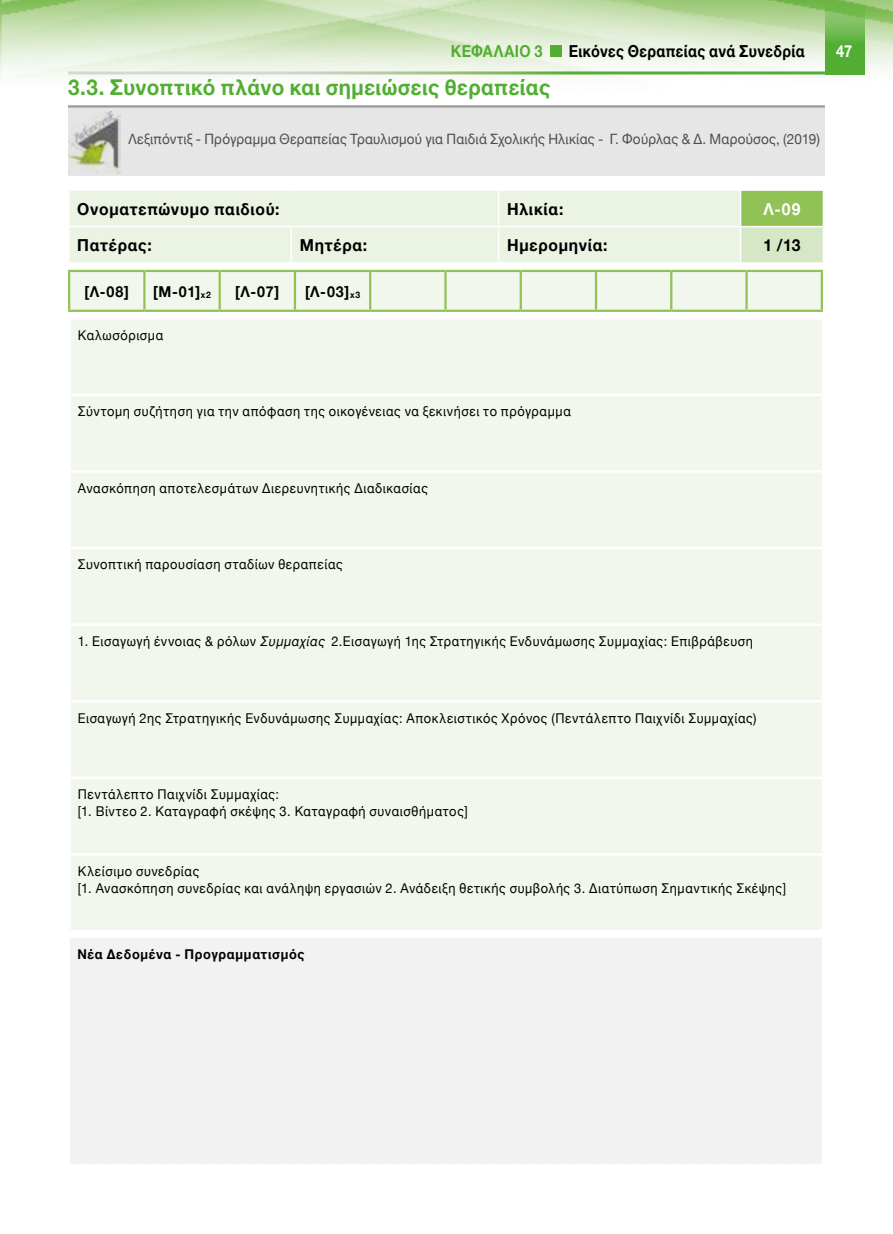
<style>
.page{position:relative;width:893px;height:1234px;background:#fff}
.page>*{position:absolute;margin:0;border:0;box-sizing:border-box;transform-origin:0 0}
.t1{font:700 21.75px "Helvetica Neue";letter-spacing:.025em;color:#52ae32;scale:.95 1}
.t2{font:700 16.5px "Helvetica Neue";letter-spacing:.045em;color:#000;scale:.95 1}
.t3{font:700 16.5px "Helvetica Neue";letter-spacing:.02em;color:#000;scale:.88 1}
.t4{font:700 16.5px "Helvetica Neue";letter-spacing:.03em;color:#52ae32;scale:.88 1}
.t5{font:700 16.5px "Helvetica Neue";color:#fff;scale:.95 1}
.t6{font:700 16.5px "Helvetica Neue";color:#fff;scale:.88 1}
.t7{font:700 15px "Helvetica Neue";letter-spacing:.055em;color:#000;scale:.95 1}
.t8{font:14.25px "Helvetica Neue";letter-spacing:.015em;color:#575756;scale:.95 1}
.t9{font:13.5px/17.2px "Helvetica Neue";letter-spacing:.05em;color:#000;scale:.95 1}
.t10{font:700 13.5px "Helvetica Neue";letter-spacing:.055em;color:#000;scale:.95 1}
.s1{font-style:italic}
</style>
<div class="page">
<img style="left:0;top:0;width:893px;height:108px">
<hr style="left:68px;top:71px;width:757px;height:3px;background:#fff">
<svg style="left:825px;top:0;width:39px;height:74px;background:#66b545"></svg>
<div style="left:550px;top:45px;width:11px;height:12px;background:#52ae32"></div>
<hr style="left:68px;top:105px;width:757px;height:2px;background:#9d9d9c">
<div style="left:71px;top:320px;width:751px;height:609px;background:#f2f7ed"></div>
<hr style="left:68px;top:470px;width:756px;height:2px;background:#fff">
<hr style="left:68px;top:546px;width:756px;height:3px;background:#fff">
<hr style="left:68px;top:623px;width:756px;height:2px;background:#fff">
<hr style="left:68px;top:699px;width:756px;height:3px;background:#fff">
<hr style="left:68px;top:776px;width:756px;height:3px;background:#fff">
<hr style="left:68px;top:853px;width:756px;height:2px;background:#fff">
<hr style="left:68px;top:393px;width:756px;height:3px;background:#fff">
<div style="left:70px;top:191px;width:670px;height:71px;background:#ebf3e3"></div>
<div style="left:740px;top:190px;width:83px;height:36px;background:#91c256"></div>
<div style="left:740px;top:226px;width:83px;height:37px;background:#d6e7c5"></div>
<hr style="left:68px;top:226px;width:223px;height:1px;background:#fff">
<hr style="left:740px;top:189px;width:84px;height:2px;background:#fff">
<hr style="left:740px;top:226px;width:84px;height:1px;background:#fff">
<hr style="left:740px;top:227px;width:1px;height:35px;background:#fff">
<hr style="left:740px;top:262px;width:84px;height:2px;background:#fff">
<hr style="left:498px;top:191px;width:1px;height:35px;background:#fff">
<hr style="left:740px;top:191px;width:1px;height:35px;background:#fff">
<hr style="left:499px;top:226px;width:241px;height:1px;background:#fff">
<hr style="left:291px;top:226px;width:208px;height:1px;background:#fff">
<hr style="left:291px;top:227px;width:1px;height:35px;background:#fff">
<hr style="left:498px;top:227px;width:1px;height:35px;background:#fff">
<div style="left:70px;top:272px;width:751px;height:37px;background:#f2f7ed"></div>
<hr style="left:143px;top:272px;width:3px;height:37px;background:#91c256">
<hr style="left:219px;top:272px;width:2px;height:37px;background:#91c256">
<hr style="left:294px;top:272px;width:2px;height:37px;background:#91c256">
<hr style="left:369px;top:272px;width:2px;height:37px;background:#91c256">
<hr style="left:444px;top:272px;width:3px;height:37px;background:#91c256">
<hr style="left:520px;top:272px;width:2px;height:37px;background:#91c256">
<hr style="left:595px;top:272px;width:2px;height:37px;background:#91c256">
<hr style="left:670px;top:272px;width:2px;height:37px;background:#91c256">
<hr style="left:745px;top:272px;width:3px;height:37px;background:#91c256">
<hr style="left:68px;top:270px;width:76px;height:2px;background:#91c256">
<hr style="left:68px;top:272px;width:2px;height:37px;background:#91c256">
<hr style="left:144px;top:270px;width:76px;height:2px;background:#91c256">
<hr style="left:220px;top:270px;width:75px;height:2px;background:#91c256">
<hr style="left:295px;top:270px;width:75px;height:2px;background:#91c256">
<hr style="left:370px;top:270px;width:75px;height:2px;background:#91c256">
<hr style="left:445px;top:270px;width:76px;height:2px;background:#91c256">
<hr style="left:521px;top:270px;width:75px;height:2px;background:#91c256">
<hr style="left:596px;top:270px;width:75px;height:2px;background:#91c256">
<hr style="left:671px;top:270px;width:75px;height:2px;background:#91c256">
<hr style="left:746px;top:270px;width:77px;height:2px;background:#91c256">
<hr style="left:821px;top:272px;width:2px;height:37px;background:#91c256">
<hr style="left:68px;top:309px;width:76px;height:3px;background:#91c256">
<hr style="left:144px;top:309px;width:76px;height:3px;background:#91c256">
<hr style="left:220px;top:309px;width:75px;height:3px;background:#91c256">
<hr style="left:295px;top:309px;width:75px;height:3px;background:#91c256">
<hr style="left:370px;top:309px;width:75px;height:3px;background:#91c256">
<hr style="left:445px;top:309px;width:76px;height:3px;background:#91c256">
<hr style="left:521px;top:309px;width:75px;height:3px;background:#91c256">
<hr style="left:596px;top:309px;width:75px;height:3px;background:#91c256">
<hr style="left:671px;top:309px;width:75px;height:3px;background:#91c256">
<hr style="left:746px;top:309px;width:77px;height:3px;background:#91c256">
<div style="left:70px;top:938px;width:752px;height:223px;background:#f2f2f2"></div>
<hr style="left:70px;top:1161px;width:752px;height:3px;background:#f2f2f2">
<div style="left:68px;top:108px;width:757px;height:68px;background:#e6e6e6"></div>
<p class="t4" style="left:451px;top:38px;width:106px">κεφαλαιο 3</p>
<p class="t3" style="left:569px;top:38px;width:270px">Εικόνες Θεραπείας ανά Συνεδρία</p>
<p class="t6" style="left:836px;top:38px;width:20px">47</p>
<h1 class="t1" style="left:68px;top:71px;width:509px">3.3. Συνοπτικό πλάνο και σημειώσεις θεραπείας</h1>
<p class="t8" style="left:129px;top:129px;width:729px">Λεξιπόντιξ - Πρόγραμμα Θεραπείας Τραυλισμού για Παιδιά Σχολικής Ηλικίας - Γ. Φούρλας &amp; Δ. Μαρούσος, (2019)</p>
<p class="t2" style="left:77px;top:196px;width:214px">Ονοματεπώνυμο παιδιού:</p>
<p class="t2" style="left:507px;top:196px;width:61px">Ηλικία:</p>
<p class="t5" style="left:764px;top:196px;width:40px">Λ-09</p>
<p class="t2" style="left:77px;top:232px;width:80px">Πατέρας:</p>
<p class="t2" style="left:300px;top:232px;width:73px">Μητέρα:</p>
<p class="t2" style="left:507px;top:232px;width:107px">Ημερομηνία:</p>
<p class="t2" style="left:763px;top:232px;width:41px">1 /13</p>
<p class="t7" style="left:85px;top:279px;width:48px">[Λ-08]</p>
<p class="t7" style="left:153px;top:279px;width:63px">[Μ-01]<sub>x2</sub></p>
<p class="t7" style="left:235px;top:279px;width:48px">[Λ-07]</p>
<p class="t7" style="left:305px;top:279px;width:59px">[Λ-03]<sub>x3</sub></p>
<p class="t9" style="left:78px;top:327px;width:91px">Καλωσόρισμα</p>
<p class="t9" style="left:78px;top:403px;width:521px">Σύντομη συζήτηση για την απόφαση της οικογένειας να ξεκινήσει το πρόγραμμα</p>
<p class="t9" style="left:78px;top:480px;width:370px">Ανασκόπηση αποτελεσμάτων Διερευνητικής Διαδικασίας</p>
<p class="t9" style="left:78px;top:556px;width:280px">Συνοπτική παρουσίαση σταδίων θεραπείας</p>
<p class="t9" style="left:78px;top:633px;width:712px">1. Εισαγωγή έννοιας &amp; ρόλων <span class="s1">Συμμαχίας</span> 2.Εισαγωγή 1ης Στρατηγικής Ενδυνάμωσης Συμμαχίας: Επιβράβευση</p>
<p class="t9" style="left:78px;top:709px;width:716px">Εισαγωγή 2ης Στρατηγικής Ενδυνάμωσης Συμμαχίας: Αποκλειστικός Χρόνος (Πεντάλεπτο Παιχνίδι Συμμαχίας)</p>
<p class="t9" style="left:78px;top:786px;width:412px">Πεντάλεπτο Παιχνίδι Συμμαχίας:<br>[1. Βίντεο 2. Καταγραφή σκέψης 3. Καταγραφή συναισθήματος]</p>
<p class="t9" style="left:78px;top:863px;width:747px">Κλείσιμο συνεδρίας<br>[1. Ανασκόπηση συνεδρίας και ανάληψη εργασιών 2. Ανάδειξη θετικής συμβολής 3. Διατύπωση Σημαντικής Σκέψης]</p>
<p class="t10" style="left:77px;top:943px;width:241px">Νέα Δεδομένα - Προγραμματισμός</p>
</div>
